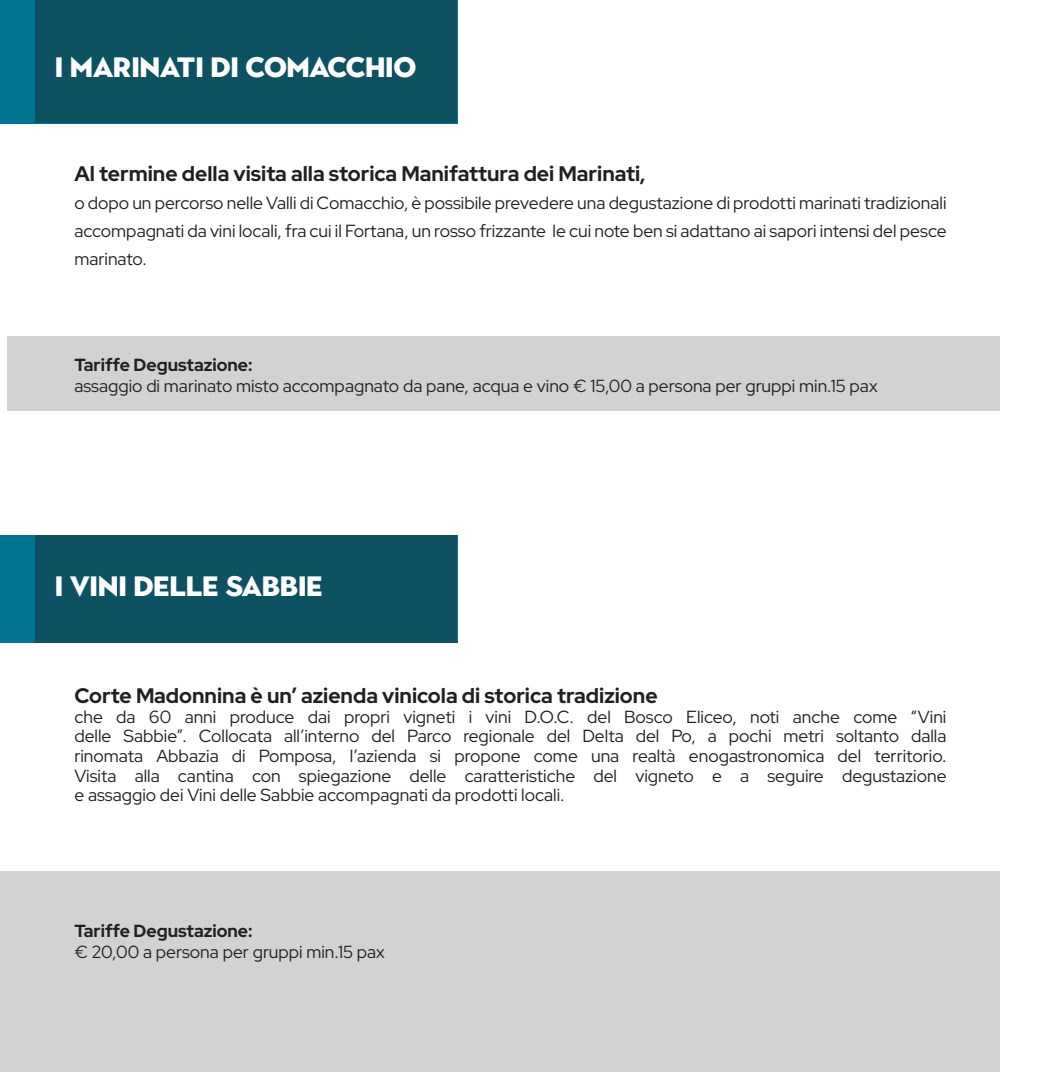
<style>
.page{position:relative;width:1057px;height:1072px;background:#fff}
.page>*{position:absolute;margin:0;border:0;box-sizing:border-box;transform-origin:0 0}
.t1{font:900 28px "Town 10 Display";letter-spacing:-.02em;color:#fff}
.t2{font:700 21px "Red Hat Display";color:#231f20}
.t3{font:17.5px/19.6px "Red Hat Display";color:#231f20;text-align:justify}
.t4{font:700 17.5px "Red Hat Display";color:#231f20}
</style>
<div class="page">
<div style="left:0;top:0;width:457px;height:123px;background:#007490"></div>
<div style="left:0;top:535px;width:457px;height:107px;background:#007490"></div>
<div style="left:7px;top:336px;width:993px;height:75px;background:#d1d2d4"></div>
<div style="left:0;top:871px;width:1000px;height:200px;background:#d1d2d4"></div>
<div style="left:35px;top:0;width:422px;height:123px;background:#0d5263"></div>
<div style="left:35px;top:535px;width:422px;height:107px;background:#0d5263"></div>
<h1 class="t1" style="left:55px;top:51px;width:363px">I MARINATI DI COMACCHIO</h1>
<p class="t2" style="left:74px;top:160px;width:572px">Al termine della visita alla storica Manifattura dei Marinati,</p>
<p class="t3" style="left:74px;top:189px;width:873px;line-height:28px">o dopo un percorso nelle Valli di Comacchio, è possibile prevedere una degustazione di prodotti marinati tradizionali accompagnati da vini locali, fra cui il Fortana, un rosso frizzante le cui note ben si adattano ai sapori intensi del pesce marinato.</p>
<p class="t4" style="left:74px;top:354px;width:180px">Tariffe Degustazione:</p>
<p class="t3" style="left:74px;top:376px;width:804px">assaggio di marinato misto accompagnato da pane, acqua e vino € 15,00 a persona per gruppi min.15 pax</p>
<h1 class="t1" style="left:55px;top:570px;width:270px">I VINI DELLE SABBIE</h1>
<p class="t2" style="left:74px;top:682px;width:585px">Corte Madonnina è un’ azienda vinicola di storica tradizione</p>
<p class="t3" style="left:74px;top:706px;width:873px">che da 60 anni produce dai propri vigneti i vini D.O.C. del Bosco Eliceo, noti anche come “Vini delle Sabbie”. Collocata all’interno del Parco regionale del Delta del Po, a pochi metri soltanto dalla rinomata Abbazia di Pomposa, l’azienda si propone come una realtà enogastronomica del territorio.<br>Visita alla cantina con spiegazione delle caratteristiche del vigneto e a seguire degustazione e assaggio dei Vini delle Sabbie accompagnati da prodotti locali.</p>
<p class="t4" style="left:74px;top:919px;width:180px">Tariffe Degustazione:</p>
<p class="t3" style="left:74px;top:942px;width:312px">€ 20,00 a persona per gruppi min.15 pax</p>
</div>
